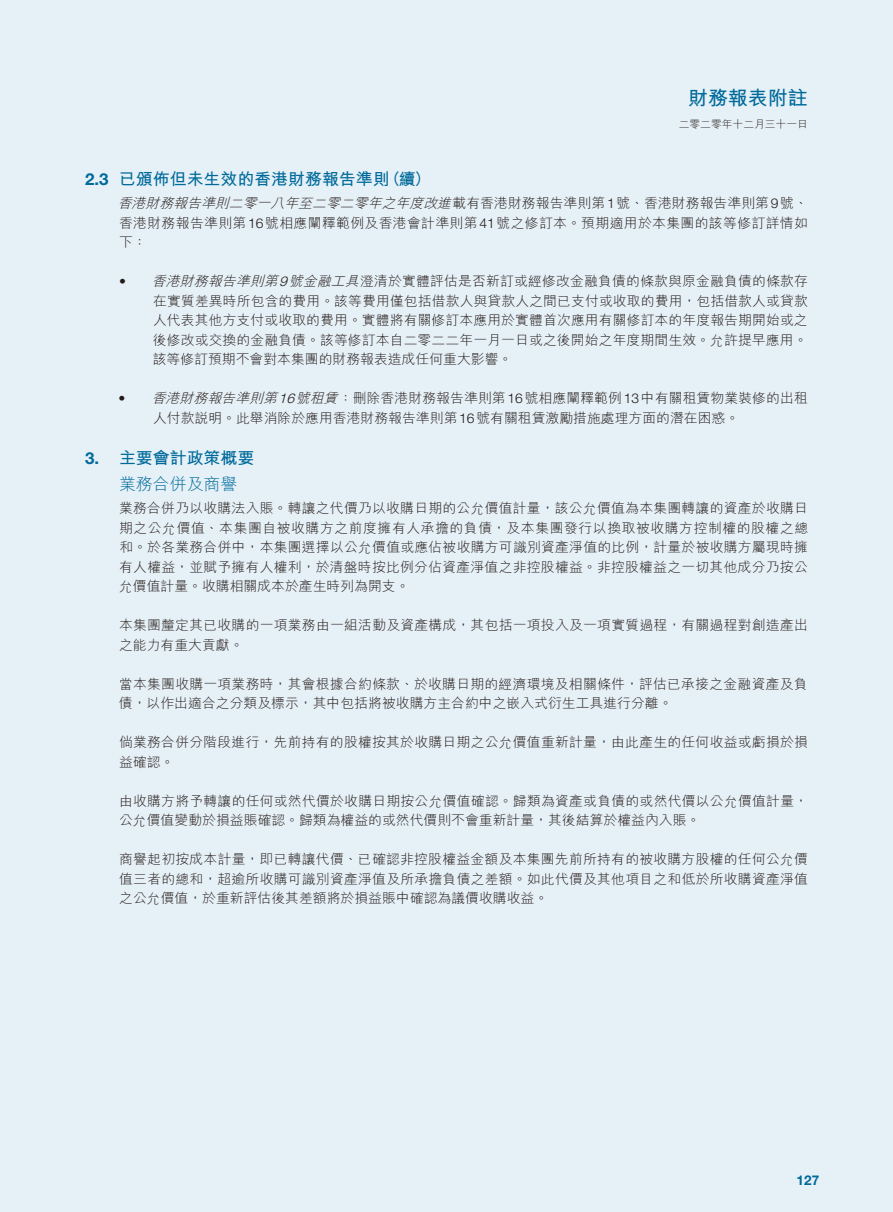
<style>
.page{position:relative;width:893px;height:1212px;background:#e5f0f7}
.page>*{position:absolute;margin:0;border:0;box-sizing:border-box;transform-origin:0 0}
.t1{font:700 19.5px "M Hei HK";color:#006a9a}
.t2{font:700 16.5px/25.8px "M Hei HK";color:#006a9a}
.t3{font:300 13.5px/19.5px "M Hei HK";letter-spacing:.015em;color:#231916}
.t4{font:700 13.5px "Helvetica Neue LT Std";color:#006a9a}
.t5{font:300 10.5px "M Hei HK";color:#231916}
.s1{font-family:"Helvetica Neue LT Std"}
.s2{font-style:italic}
.s3{font-family:"Helvetica Neue LT Std";font-style:italic}
.s4{font-weight:300}
</style>
<div class="page">
<h1 class="t1" style="left:688px;top:83px;width:121px">財務報表附註</h1>
<p class="t5" style="left:679px;top:119px;width:131px">二零二零年十二月三十一日</p>
<p class="t2" style="left:85px;top:164px;width:348px"><span class="s1">2.3</span> 已頒佈但未生效的香港財務報告準則（續）</p>
<p class="t3" style="left:118px;top:193px;width:692px;text-align:justify"><span class="s2">香港財務報告準則二零一八年至二零二零年之年度改進</span>載有香港財務報告準則第<span class="s1">1</span>號、香港財務報告準則第<span class="s1">9</span>號、香港財務報告準則第<span class="s1">16</span>號相應闡釋範例及香港會計準則第<span class="s1">41</span>號之修訂本。預期適用於本集團的該等修訂詳情如下：</p>
<p class="t3" style="left:153px;top:271px;width:657px;text-align:justify;text-indent:-34px"><span class="s1">•</span> <span class="s2">香港財務報告準則第</span><span class="s3">9</span><span class="s2">號金融工具</span>澄清於實體評估是否新訂或經修改金融負債的條款與原金融負債的條款存在實質差異時所包含的費用。該等費用僅包括借款人與貸款人之間已支付或收取的費用，包括借款人或貸款人代表其他方支付或收取的費用。實體將有關修訂本應用於實體首次應用有關修訂本的年度報告期開始或之後修改或交換的金融負債。該等修訂本自二零二二年一月一日或之後開始之年度期間生效。允許提早應用。該等修訂預期不會對本集團的財務報表造成任何重大影響。</p>
<p class="t3" style="left:153px;top:388px;width:656px;text-indent:-34px"><span class="s1">•</span> <span class="s2">香港財務報告準則第</span><span class="s3">16</span><span class="s2">號租賃</span>：刪除香港財務報告準則第<span class="s1">16</span>號相應闡釋範例<span class="s1">13</span>中有關租賃物業裝修的出租人付款說明。此舉消除於應用香港財務報告準則第<span class="s1">16</span>號有關租賃激勵措施處理方面的潛在困惑。</p>
<p class="t2" style="left:119px;top:444px;width:137px;text-indent:-34px"><span class="s1">3.</span> 主要會計政策概要<span class="s4">業務合併及商譽</span></p>
<p class="t3" style="left:119px;top:498px;width:691px;text-align:justify">業務合併乃以收購法入賬。轉讓之代價乃以收購日期的公允價值計量，該公允價值為本集團轉讓的資產於收購日期之公允價值、本集團自被收購方之前度擁有人承擔的負債，及本集團發行以換取被收購方控制權的股權之總和。於各業務合併中，本集團選擇以公允價值或應佔被收購方可識別資產淨值的比例，計量於被收購方屬現時擁有人權益，並賦予擁有人權利，於清盤時按比例分佔資產淨值之非控股權益。非控股權益之一切其他成分乃按公允價值計量。收購相關成本於產生時列為開支。</p>
<p class="t3" style="left:119px;top:615px;width:690px">本集團釐定其已收購的一項業務由一組活動及資產構成，其包括一項投入及一項實質過程，有關過程對創造產出之能力有重大貢獻。</p>
<p class="t3" style="left:119px;top:674px;width:690px">當本集團收購一項業務時，其會根據合約條款、於收購日期的經濟環境及相關條件，評估已承接之金融資產及負債，以作出適合之分類及標示，其中包括將被收購方主合約中之嵌入式衍生工具進行分離。</p>
<p class="t3" style="left:119px;top:732px;width:690px">倘業務合併分階段進行，先前持有的股權按其於收購日期之公允價值重新計量，由此產生的任何收益或虧損於損益確認。</p>
<p class="t3" style="left:119px;top:791px;width:690px">由收購方將予轉讓的任何或然代價於收購日期按公允價值確認。歸類為資產或負債的或然代價以公允價值計量，公允價值變動於損益賬確認。歸類為權益的或然代價則不會重新計量，其後結算於權益內入賬。</p>
<p class="t3" style="left:119px;top:849px;width:690px;text-align:justify">商譽起初按成本計量，即已轉讓代價、已確認非控股權益金額及本集團先前所持有的被收購方股權的任何公允價值三者的總和，超逾所收購可識別資產淨值及所承擔負債之差額。如此代價及其他項目之和低於所收購資產淨值之公允價值，於重新評估後其差額將於損益賬中確認為議價收購收益。</p>
<p class="t4" style="left:796px;top:1172px;width:24px">127</p>
</div>
